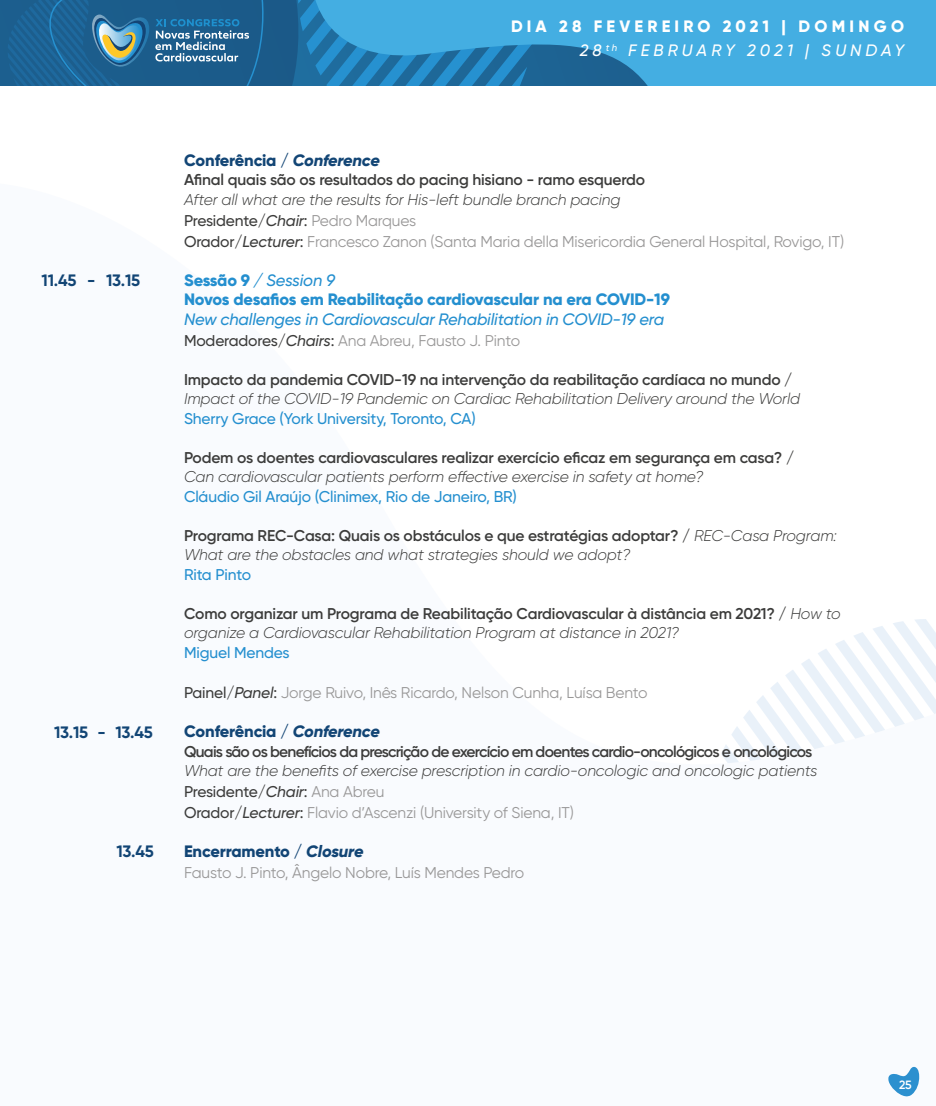
<style>
.page{position:relative;width:936px;height:1106px;background:#fff}
.page>*{position:absolute;margin:0;border:0;box-sizing:border-box;transform-origin:0 0}
.t1{font:800 16.5px/24.5px "Gilroy";letter-spacing:.25em;color:#fff;text-align:center}
.t2{font:800 16.5px/19.5px "Gilroy";letter-spacing:-.01em;color:#248fcf}
.t3{font:800 16.5px "Gilroy";letter-spacing:-.01em;color:#124575}
.t4{font:italic 500 16.5px "Gilroy";letter-spacing:-.01em;color:#248fcf}
.t5{font:700 16.5px "Gilroy";letter-spacing:-.01em;color:#124575}
.t6{font:italic 300 15.6px/21px "Gilroy";letter-spacing:-.01em;color:#3c3c3b}
.t7{font:600 15.6px/19.5px "Gilroy";letter-spacing:-.015em;color:#3c3c3b}
.t8{font:15.6px/21px "Gilroy";letter-spacing:-.01em;color:#999898}
.t9{font:500 15.6px "Gilroy";letter-spacing:-.01em;color:#248fcf}
.t10{font:600 15.6px "Gilroy";letter-spacing:-.05em;color:#3c3c3b}
.t11{font:600 12px "Gilroy";color:#fff}
.s1{font-weight:500;font-style:italic}
.s2{font-style:italic}
.s3{font-weight:300;font-style:italic;color:#3c3c3b}
.s4{font-weight:500;color:#3c3c3b}
.s5{font-weight:500;font-style:italic;color:#3c3c3b}
.s6{font-weight:600;font-style:italic}
.s7{font-weight:600;font-style:normal}
.s8{font-weight:300;font-style:italic}
.s9{font-weight:500;font-style:normal}
.s10{font-weight:500}
.s11{font-weight:400;font-style:normal;color:#999898}
</style>
<div class="page">
<svg style="left:721px;top:619px;width:214px;height:478px"></svg>
<svg style="left:0;top:0;width:310px;height:85px;background:#286894"></svg>
<svg style="left:310px;top:0;width:625px;height:85px;background:#3ba0d4"></svg>
<svg style="left:886px;top:1066px;width:33px;height:30px"></svg>
<p class="t1" style="left:530px;top:14px;width:358px">DIA 27 FEVEREIRO 2021 | SÁBAD<br><span class="s1">27</span> <sup>th</sup> <span class="s1">FEBRUARY 20 1 | SAT R</span></p>
<p class="t1" style="left:511px;top:14px;width:394px;text-align:right">DIA 28 FEVEREIRO 2021 | DOMINGO<br><span class="s1">28</span> <sup>th</sup> <span class="s1">FEBRUARY 2021 | SUNDAY</span></p>
<p class="t5" style="left:42px;top:270px;width:100px">11.45 - 13.15</p>
<p class="t5" style="left:54px;top:722px;width:100px">13.15 - 13.45</p>
<p class="t5" style="left:116px;top:840px;width:39px">13.45</p>
<p class="t3" style="left:184px;top:149px;width:197px">Conferência / <span class="s2">Conference</span></p>
<p class="t7" style="left:184px;top:170px;width:462px">Afinal quais são os resultados do pacing hisiano - ramo esquerdo</p>
<p class="t8" style="left:184px;top:188px;width:661px"><span class="s3">After all what are the results for His-left bundle branch pacing<br></span><span class="s4">Presidente/</span><span class="s5">Chair</span><span class="s4">:</span> Pedro Marques<br><span class="s4">Orador/</span><span class="s5">Lecturer</span><span class="s4">:</span> Francesco Zanon (Santa Maria della Misericordia General Hospital, Rovigo, IT)</p>
<p class="t2" style="left:184px;top:270px;width:487px">Sessão 9 <span class="s6">/</span> <span class="s1">Session 9<br></span>Novos desafios em Reabilitação cardiovascular na era COVID-19</p>
<p class="t4" style="left:184px;top:309px;width:481px">New challenges in Cardiovascular Rehabilitation in COVID-19 era</p>
<p class="t8" style="left:184px;top:329px;width:337px"><span class="s4">Moderadores/</span><span class="s5">Chairs</span><span class="s4">:</span> Ana Abreu, Fausto J. Pinto</p>
<p class="t7" style="left:184px;top:369px;width:610px">Impacto da pandemia COVID-19 na intervenção da reabilitação cardíaca no mundo /</p>
<p class="t6" style="left:184px;top:388px;width:617px">Impact of the COVID-19 Pandemic on Cardiac Rehabilitation Delivery around the World</p>
<p class="t9" style="left:184px;top:409px;width:293px">Sherry Grace (York University, Toronto, CA)</p>
<p class="t7" style="left:184px;top:447px;width:611px">Podem os doentes cardiovasculares realizar exercício eficaz em segurança em casa? /</p>
<p class="t6" style="left:184px;top:466px;width:521px">Can cardiovascular patients perform effective exercise in safety at home?</p>
<p class="t9" style="left:184px;top:487px;width:334px">Cláudio Gil Araújo (Clinimex, Rio de Janeiro, BR)</p>
<p class="t6" style="left:184px;top:525px;width:654px;line-height:19.5px"><span class="s7">Programa REC-Casa: Quais os obstáculos e que estratégias adoptar? /</span> REC-Casa Program:<br>What are the obstacles and what strategies should we adopt?</p>
<p class="t9" style="left:184px;top:565px;width:69px">Rita Pinto</p>
<p class="t7" style="left:184px;top:603px;width:658px">Como organizar um Programa de Reabilitação Cardiovascular à distância em 2021? / <span class="s8">How to organize a Cardiovascular Rehabilitation Program at distance in 2021?</span></p>
<p class="t9" style="left:184px;top:643px;width:107px">Miguel Mendes</p>
<p class="t8" style="left:184px;top:682px;width:465px"><span class="s4">Painel/</span><span class="s5">Panel</span><span class="s4">:</span> Jorge Ruivo, Inês Ricardo, Nelson Cunha, Luísa Bento</p>
<p class="t3" style="left:184px;top:721px;width:197px">Conferência / <span class="s2">Conference</span></p>
<p class="t10" style="left:184px;top:741px;width:630px">Quais são os benefícios da prescrição de exercício em doentes cardio-oncológicos e oncológicos</p>
<p class="t6" style="left:184px;top:760px;width:635px">What are the benefits of exercise prescription in cardio-oncologic and oncologic patients<br><span class="s9">Presidente/</span><span class="s10">Chair</span><span class="s9">:</span> <span class="s11">Ana Abreu<br></span><span class="s9">Orador/</span><span class="s10">Lecturer</span><span class="s9">:</span> <span class="s11">Flavio d’Ascenzi (University of Siena, IT)</span></p>
<p class="t3" style="left:184px;top:841px;width:181px">Encerramento / <span class="s2">Closure</span></p>
<p class="t8" style="left:184px;top:862px;width:342px">Fausto J. Pinto, Ângelo Nobre, Luís Mendes Pedro</p>
<p class="t11" style="left:898px;top:1077px;width:14px">25</p>
</div>
